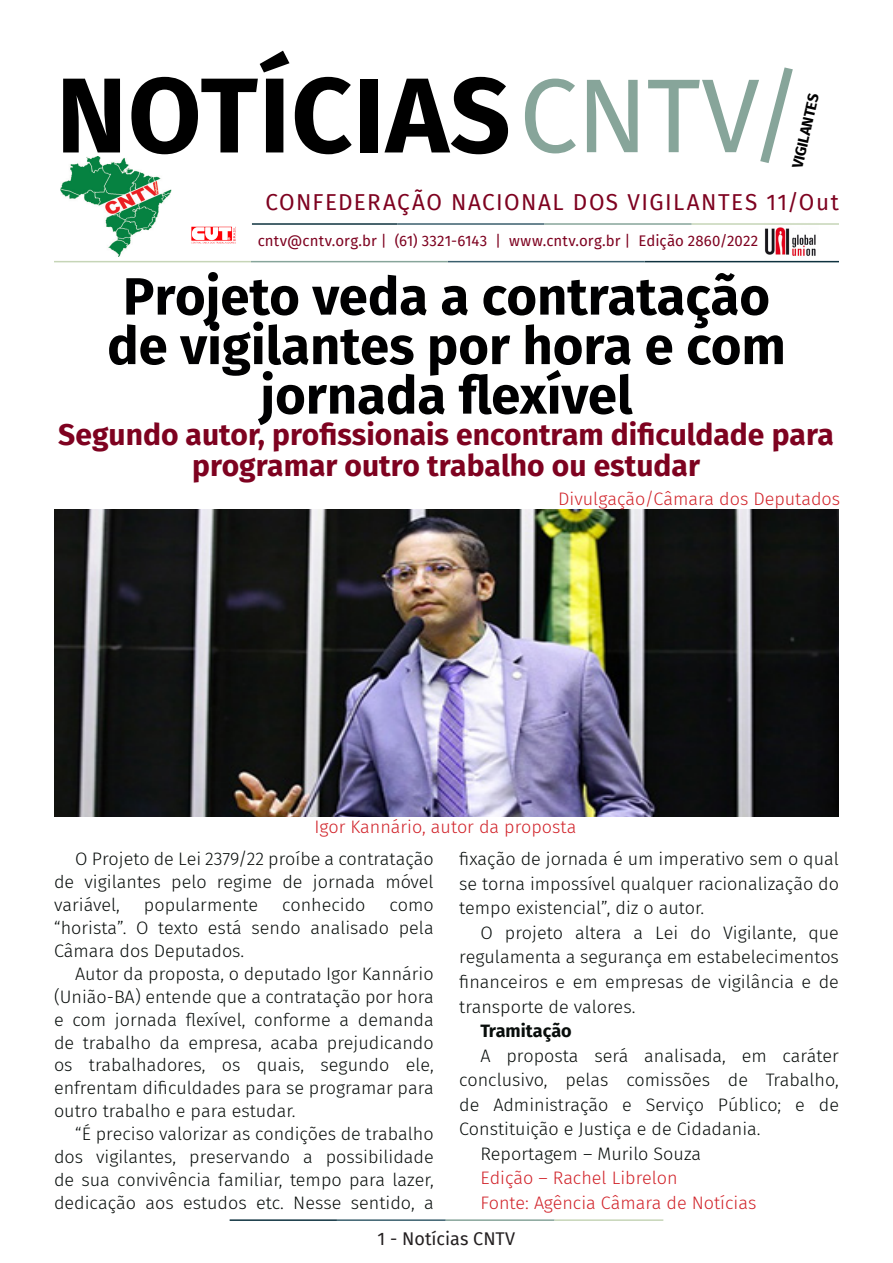
<style>
.page{position:relative;width:893px;height:1263px;background:#fff}
.page>*{position:absolute;margin:0;border:0;box-sizing:border-box;transform-origin:0 0}
.t1{font:700 106.5px "Fira Sans";letter-spacing:.01em;color:#000}
.t2{font:700 52.5px/49.5px "Fira Sans";color:#000001;text-align:center}
.t3{font:700 30px/31.5px "Fira Sans";color:#7e0220;text-align:center}
.t4{font:22.5px "Fira Sans";letter-spacing:.065em;color:#7e0220}
.t5{font:300 18px/23px "Fira Sans";color:#080d0b;text-align:justify}
.t6{font:300 18px "Fira Sans";color:#d1232a}
.t7{font:18px "Fira Sans";color:#231f20}
.t8{font:700 18px "Fira Sans";color:#080d0b}
.t9{font:15px "Fira Sans";letter-spacing:.01em;color:#7e0220}
.t10{font:700 15px "Fira Sans";color:#000001}
.s1{font-weight:400;font-size:105px;color:#87a59a}
</style>
<div class="page">
<hr style="left:230px;top:1219px;width:107px;height:2px;background:#0e323f">
<hr style="left:337px;top:1219px;width:109px;height:2px;background:#3a5f6d">
<hr style="left:446px;top:1219px;width:109px;height:2px;background:#87a59a">
<hr style="left:555px;top:1219px;width:108px;height:2px;background:#c6d5b7">
<img style="left:764px;top:227px;width:54px;height:34px">
<hr style="left:252px;top:223px;width:145px;height:2px;background:#0e323f">
<hr style="left:397px;top:223px;width:147px;height:2px;background:#3a5f6d">
<hr style="left:544px;top:223px;width:148px;height:2px;background:#87a59a">
<hr style="left:692px;top:223px;width:147px;height:2px;background:#c6d5b7">
<hr style="left:645px;top:261px;width:194px;height:1px;background:#0e323f">
<hr style="left:448px;top:261px;width:197px;height:1px;background:#3a5f6d">
<hr style="left:251px;top:261px;width:197px;height:1px;background:#87a59a">
<hr style="left:54px;top:261px;width:197px;height:1px;background:#c6d5b7">
<img style="left:61px;top:157px;width:110px;height:100px">
<img style="left:191px;top:226px;width:45px;height:18px">
<img style="left:54px;top:510px;width:785px;height:306px">
<p class="t1" style="left:56px;top:26px;width:749px">NOTÍCIAS<span class="s1">CNTV/</span></p>
<p class="t10" style="left:785px;top:165px;width:77px;rotate:-77deg">VIGILANTES</p>
<p class="t4" style="left:265px;top:185px;width:575px">CONFEDERAÇÃO NACIONAL DOS VIGILANTES 11/Out</p>
<p class="t9" style="left:258px;top:230px;width:502px">cntv@cntv.org.br | (61) 3321-6143 | www.cntv.org.br | Edição 2860/2022</p>
<p class="t2" style="left:107px;top:268px;width:680px">Projeto veda a contratação de vigilantes por hora e com jornada flexível</p>
<p class="t3" style="left:58px;top:416px;width:777px">Segundo autor, profissionais encontram dificuldade para programar outro trabalho ou estudar</p>
<p class="t6" style="left:558px;top:486px;width:284px">Divulgação/Câmara dos Deputados</p>
<p class="t6" style="left:314px;top:814px;width:263px">Igor Kannário, autor da proposta</p>
<p class="t5" style="left:54px;top:847px;width:381px;text-indent:21px">O Projeto de Lei 2379/22 proíbe a contratação de vigilantes pelo regime de jornada móvel variável,</p>
<p class="t5" style="left:144px;top:893px;width:116px">popularmente</p>
<p class="t5" style="left:282px;top:893px;width:85px">conhecido</p>
<p class="t5" style="left:54px;top:893px;width:381px;text-indent:336px">como “horista”. O texto está sendo analisado pela Câmara dos Deputados.</p>
<p class="t5" style="left:54px;top:962px;width:381px;text-indent:21px">Autor da proposta, o deputado Igor Kannário (União-BA) entende que a contratação por hora e com jornada flexível, conforme a demanda de trabalho da empresa, acaba prejudicando os trabalhadores, os quais, segundo ele, enfrentam dificuldades para se programar para outro trabalho e para estudar.</p>
<p class="t5" style="left:54px;top:1122px;width:381px;text-indent:21px">“É preciso valorizar as condições de trabalho dos vigilantes, preservando a possibilidade de sua convivência familiar, tempo para lazer, dedicação aos estudos etc. Nesse sentido, a</p>
<p class="t5" style="left:459px;top:846px;width:381px;line-height:24.6px">fixação de jornada é um imperativo sem o qual se torna impossível qualquer racionalização do tempo existencial”, diz o autor.</p>
<p class="t5" style="left:459px;top:920px;width:381px;line-height:24.6px;text-indent:21px">O projeto altera a Lei do Vigilante, que regulamenta a segurança em estabelecimentos financeiros e em empresas de vigilância e de transporte de valores.</p>
<p class="t8" style="left:480px;top:1016px;width:93px">Tramitação</p>
<p class="t5" style="left:459px;top:1043px;width:381px;line-height:24.6px;text-indent:21px">A proposta será analisada, em caráter conclusivo, pelas comissões de Trabalho, de Administração e Serviço Público; e de Constituição e Justiça e de Cidadania.</p>
<p class="t5" style="left:480px;top:1142px;width:222px">Reportagem – Murilo Souza</p>
<p class="t6" style="left:480px;top:1165px;width:199px">Edição – Rachel Librelon</p>
<p class="t6" style="left:480px;top:1190px;width:277px">Fonte: Agência Câmara de Notícias</p>
<p class="t7" style="left:378px;top:1225px;width:139px">1 - Notícias CNTV</p>
</div>
